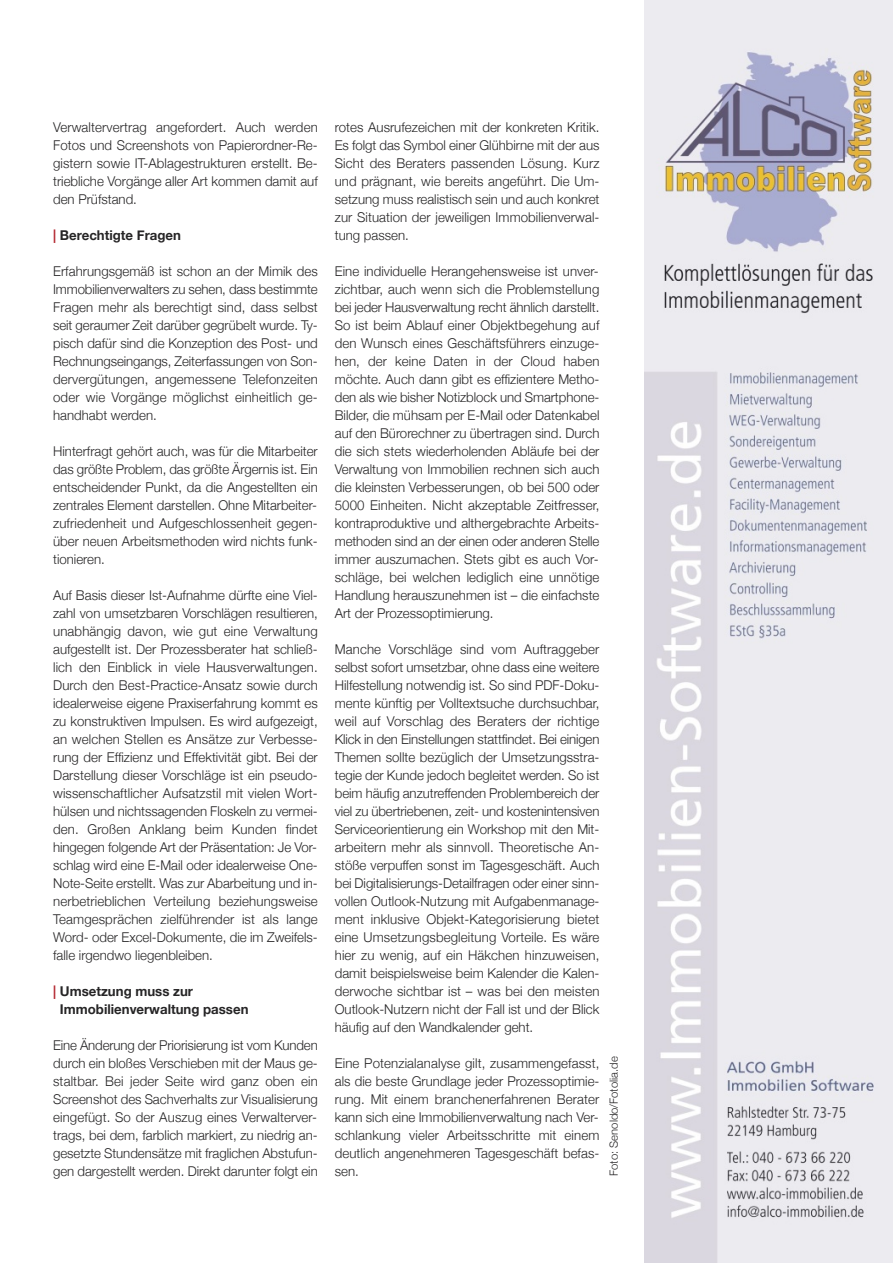
<style>
.page{position:relative;width:893px;height:1263px;background:#fff}
.page>*{position:absolute;margin:0;border:0;box-sizing:border-box;transform-origin:0 0}
.t1{font:300 13.5px/18px "Helvetica Neue";color:#262526;text-align:justify}
.t2{font:700 13.5px/18px "Helvetica Neue";color:#262526}
.t3{font:300 11.25px "Helvetica Neue";color:#262526}
.s1{color:#b3262f}
</style>
<div class="page">
<img style="left:645px;top:0;width:248px;height:1263px">
<p class="t1" style="left:53px;top:118px;width:266px">Verwaltervertrag angefordert. Auch werden Fotos und Screenshots von Papierordner-Re&shy;gistern sowie IT-Ablagestrukturen erstellt. Be&shy;triebliche Vorgänge aller Art kommen damit auf den Prüfstand.</p>
<p class="t2" style="left:53px;top:227px;width:129px"><span class="s1">|</span> Berechtigte Fragen</p>
<p class="t1" style="left:53px;top:262px;width:266px">Erfahrungsgemäß ist schon an der Mimik des Immobilienverwalters zu sehen, dass bestimmte Fragen mehr als berechtigt sind, dass selbst seit geraumer Zeit darüber gegrübelt wurde. Ty&shy;pisch dafür sind die Konzeption des Post- und Rechnungseingangs, Zeiterfassungen von Son&shy;dervergütungen, angemessene Telefonzeiten oder wie Vorgänge möglichst einheitlich ge&shy;handhabt werden.</p>
<p class="t1" style="left:53px;top:442px;width:266px">Hinterfragt gehört auch, was für die Mitarbeiter das größte Problem, das größte Ärgernis ist. Ein entscheidender Punkt, da die Angestellten ein zentrales Element darstellen. Ohne Mitarbeiter&shy;zufriedenheit und Aufgeschlossenheit gegen&shy;über neuen Arbeitsmethoden wird nichts funk&shy;tionieren.</p>
<p class="t1" style="left:53px;top:586px;width:266px">Auf Basis dieser Ist-Aufnahme dürfte eine Viel&shy;zahl von umsetzbaren Vorschlägen resultieren, unabhängig davon, wie gut eine Verwaltung aufgestellt ist. Der Prozessberater hat schließ&shy;lich den Einblick in viele Hausverwaltungen.<br>Durch den Best-Practice-Ansatz sowie durch idealerweise eigene Praxiserfahrung kommt es zu konstruktiven Impulsen. Es wird aufgezeigt, an welchen Stellen es Ansätze zur Verbesse&shy;rung der Effizienz und Effektivität gibt. Bei der Darstellung dieser Vorschläge ist ein pseudo&shy;wissenschaftlicher Aufsatzstil mit vielen Wort&shy;hülsen und nichtssagenden Floskeln zu vermei&shy;den. Großen Anklang beim Kunden findet hingegen folgende Art der Präsentation: Je Vor&shy;schlag wird eine E-Mail oder idealerweise One-Note-Seite erstellt. Was zur Abarbeitung und in&shy;nerbetrieblichen Verteilung beziehungsweise Teamgesprächen zielführender ist als lange Word- oder Excel-Dokumente, die im Zweifels&shy;falle irgendwo liegenbleiben.</p>
<p class="t2" style="left:60px;top:983px;width:190px;text-indent:-7px"><span class="s1">|</span> Umsetzung muss zur<br>Immobilienverwaltung passen</p>
<p class="t1" style="left:53px;top:1036px;width:266px">Eine Änderung der Priorisierung ist vom Kunden durch ein bloßes Verschieben mit der Maus ge&shy;staltbar. Bei jeder Seite wird ganz oben ein Screenshot des Sachverhalts zur Visualisierung eingefügt. So der Auszug eines Verwalterver&shy;trags, bei dem, farblich markiert, zu niedrig an&shy;gesetzte Stundensätze mit fraglichen Abstufun&shy;gen dargestellt werden. Direkt darunter folgt ein</p>
<p class="t1" style="left:335px;top:118px;width:266px">rotes Ausrufezeichen mit der konkreten Kritik.<br>Es folgt das Symbol einer Glühbirne mit der aus Sicht des Beraters passenden Lösung. Kurz und prägnant, wie bereits angeführt. Die Um&shy;setzung muss realistisch sein und auch konkret zur Situation der jeweiligen Immobilienverwal&shy;tung passen.</p>
<p class="t1" style="left:335px;top:262px;width:266px">Eine individuelle Herangehensweise ist unver&shy;zichtbar, auch wenn sich die Problemstellung bei jeder Hausverwaltung recht ähnlich darstellt.<br>So ist beim Ablauf einer Objektbegehung auf den Wunsch eines Geschäftsführers einzuge&shy;hen, der keine Daten in der Cloud haben möchte. Auch dann gibt es effizientere Metho&shy;den als wie bisher Notizblock und Smartphone-Bilder, die mühsam per E-Mail oder Datenkabel auf den Bürorechner zu übertragen sind. Durch die sich stets wiederholenden Abläufe bei der Verwaltung von Immobilien rechnen sich auch die kleinsten Verbesserungen, ob bei 500 oder 5000 Einheiten. Nicht akzeptable Zeitfresser, kontraproduktive und althergebrachte Arbeits&shy;methoden sind an der einen oder anderen Stelle immer auszumachen. Stets gibt es auch Vor&shy;schläge, bei welchen lediglich eine unnötige Handlung herauszunehmen ist – die einfachste Art der Prozessoptimierung.</p>
<p class="t1" style="left:335px;top:640px;width:266px">Manche Vorschläge sind vom Auftraggeber selbst sofort umsetzbar, ohne dass eine weitere Hilfestellung notwendig ist. So sind PDF-Doku&shy;mente künftig per Volltextsuche durchsuchbar, weil auf Vorschlag des Beraters der richtige Klick in den Einstellungen stattfindet. Bei einigen Themen sollte bezüglich der Umsetzungsstra&shy;tegie der Kunde jedoch begleitet werden. So ist beim häufig anzutreffenden Problembereich der viel zu übertriebenen, zeit- und kostenintensiven Serviceorientierung ein Workshop mit den Mit&shy;arbeitern mehr als sinnvoll. Theoretische An&shy;stöße verpuffen sonst im Tagesgeschäft. Auch bei Digitalisierungs-Detailfragen oder einer sinn&shy;vollen Outlook-Nutzung mit Aufgabenmanage&shy;ment inklusive Objekt-Kategorisierung bietet eine Umsetzungsbegleitung Vorteile. Es wäre hier zu wenig, auf ein Häkchen hinzuweisen, damit beispielsweise beim Kalender die Kalen&shy;derwoche sichtbar ist – was bei den meisten Outlook-Nutzern nicht der Fall ist und der Blick häufig auf den Wandkalender geht.</p>
<p class="t1" style="left:335px;top:1054px;width:266px">Eine Potenzialanalyse gilt, zusammengefasst, als die beste Grundlage jeder Prozessoptimie&shy;rung. Mit einem branchenerfahrenen Berater kann sich eine Immobilienverwaltung nach Ver&shy;schlankung vieler Arbeitsschritte mit einem deutlich angenehmeren Tagesgeschäft befas&shy;sen.</p>
<p class="t3" style="left:608px;top:1176px;width:121px;rotate:-90deg">Foto: Senoldo/Fotolia.de</p>
</div>
